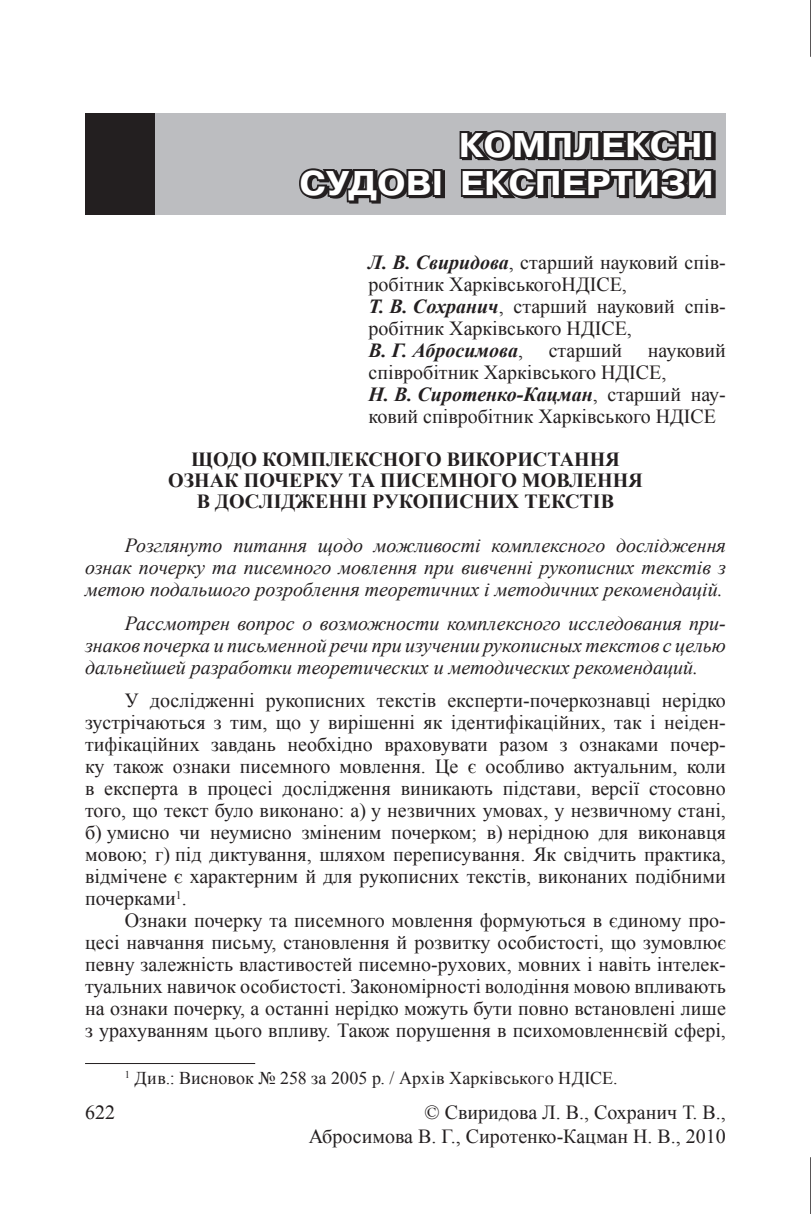
<style>
.page{position:relative;width:811px;height:1214px;background:#fff}
.page>*{position:absolute;margin:0;border:0;box-sizing:border-box;transform-origin:0 0}
.t1{font:700 34.2px/38px "Pragmatica C";color:#fff;text-align:right;scale:1.05 1}
.t2{font:20px/22px "Times New Roman";color:#231f20}
.t3{font:italic 20px/22px "Times New Roman";color:#231f20;text-align:justify}
.t4{font:700 20px/21px "Times New Roman";color:#231f20;text-align:center}
.t5{font:18px "Times New Roman";letter-spacing:.005em;color:#231f20}
.s1{font-weight:700;font-style:italic}
</style>
<div class="page">
<hr style="left:810px;top:0;width:1px;height:57px;background:#231f20">
<hr style="left:810px;top:1157px;width:1px;height:56px;background:#231f20">
<div style="left:85px;top:113px;width:641px;height:101px;background:#bcbdc0"></div>
<div style="left:85px;top:113px;width:69px;height:101px;background:#231f20"></div>
<div style="left:435px;top:170px;width:10px;height:28px;border:4px solid #231f20"></div>
<hr style="left:85px;top:1062px;width:170px;height:1px;background:#231f20">
<svg style="left:299px;top:168px;width:137px;height:36px"></svg>
<div style="left:433px;top:169px;width:9px;height:28px;border:4px solid #231f20"></div>
<svg style="left:457px;top:130px;width:260px;height:85px"></svg>
<h1 class="t1" style="left:299px;top:126px;width:396px">Комплексні<br>судові експертизи</h1>
<p class="t2" style="left:369px;top:251px;width:359px"><span class="s1">Л. В. Свиридова</span>, старший науковий спів&shy;робітник ХарківськогоНДІСЕ,<br><span class="s1">Т. В. Сохранич</span>, старший науковий спів&shy;робітник Харківського НДІСЕ,<br><span class="s1">В. Г. Абросимова</span>,</p>
<p class="t2" style="left:369px;top:339px;width:359px;text-indent:279px">науковий співробітник Харківського НДІСЕ,<br><span class="s1">Н. В. Сиротенко-Кацман</span>, старший нау&shy;ковий співробітник Харківського НДІСЕ</p>
<p class="t4" style="left:168px;top:448px;width:476px">ЩОДО КОМПЛЕКСНОГО ВИКОРИСТАННЯ<br>ОЗНАК ПОЧЕРКУ ТА ПИСЕМНОГО МОВЛЕННЯ<br>В ДОСЛІДЖЕННІ РУКОПИСНИХ ТЕКСТІВ</p>
<p class="t3" style="left:85px;top:534px;width:642px;text-indent:40px">Розглянуто питання щодо можливості комплексного дослідження ознак почерку та писемного мовлення при вивченні рукописних текстів з метою подальшого розроблення теоретичних і методичних рекомендацій.</p>
<p class="t3" style="left:85px;top:611px;width:642px;text-indent:40px">Рассмотрен вопрос о возможности комплексного исследования при&shy;знаков почерка и письменной речи при изучении рукописных текстов с целью дальнейшей разработки теоретических и методических рекомендаций.</p>
<p class="t2" style="left:85px;top:689px;width:642px;text-align:justify;text-indent:40px">У дослідженні рукописних текстів експерти-почеркознавці нерідко зустрічаються з тим, що у вирішенні як ідентифікаційних, так і неіден&shy;тифікаційних завдань необхідно враховувати разом з ознаками почер&shy;ку також ознаки писемного мовлення. Це є особливо актуальним, коли в експерта в процесі дослідження виникають підстави, версії стосовно того, що текст було виконано: а) у незвичних умовах, у незвичному стані, б) умисно чи неумисно зміненим почерком; в) нерідною для виконавця мовою; г) під диктування, шляхом переписування. Як свідчить практика, відмічене є характерним й для рукописних текстів, виконаних подібними почерками .</p>
<p class="t2" style="left:85px;top:909px;width:642px;text-align:justify;text-indent:40px">Ознаки почерку та писемного мовлення формуються в єдиному про&shy;цесі навчання письму, становлення й розвитку особистості, що зумовлює певну залежність властивостей писемно-рухових, мовних і навіть інтелек&shy;туальних навичок особистості. Закономірності володіння мовою впливають на ознаки почерку, а останні нерідко можуть бути повно встановлені лише з урахуванням цього впливу. Також порушення в психомовленнєвій сфері,</p>
<p class="t5" style="left:134px;top:1065px;width:484px">Див.: Висновок № 258 за 2005 р. / Архів Харківського НДІСЕ.</p>
<p class="t2" style="left:309px;top:1100px;width:419px;line-height:24px;text-align:right">© Свиридова Л. В., Сохранич Т. В.,<br>Абросимова В. Г., Сиротенко-Кацман Н. В., 2010</p>
<p class="t2" style="left:548px;top:339px;width:75px">старший</p>
<p class="t2" style="left:85px;top:1101px;width:31px">622</p>
</div>
